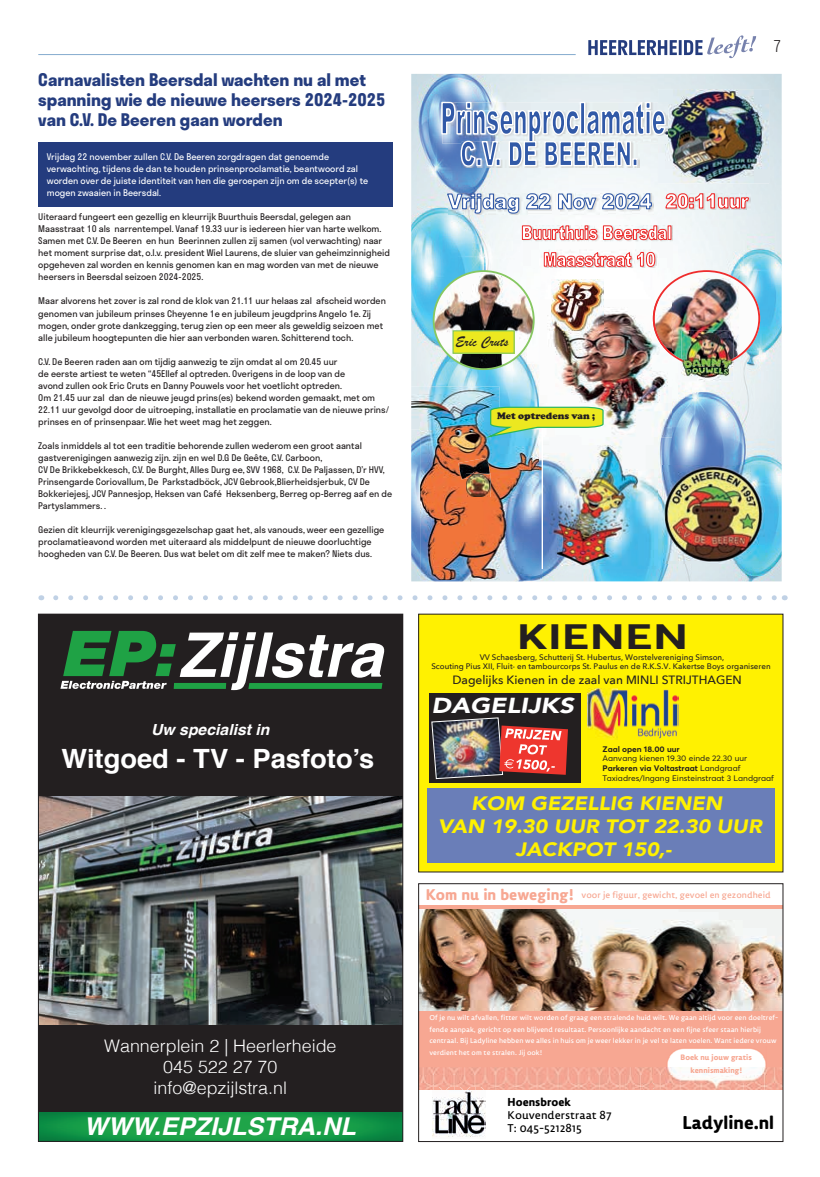
<style>
.page{position:relative;width:820px;height:1177px;background:#fff}
.page>*{position:absolute;margin:0;border:0;box-sizing:border-box;transform-origin:0 0}
.t1{font:700 34.8px "Averta";color:#231f20;scale:1.34 1}
.t2{font:700 26.5px "Helvetica";color:#fff}
.t3{font:italic 700 24.5px "Helvetica";color:#fff}
.t4{font:700 22px "Lemon Sans Rnd";color:#000}
.t5{font:italic 900 21.7px "Avenir";color:#fff;scale:1.18 1}
.t6{font:italic 900 19.4px "Avenir";color:#fff101;scale:1.1 1}
.t7{font:700 18.5px "Lemon Sans Rnd";color:#f7a792}
.t8{font:300 17.3px/20.8px "Helvetica";color:#fff;text-align:center}
.t9{font:700 17px/20px "Stratos";color:#243c7e}
.t10{font:300 16px "Stratos";color:#231f20}
.t11{font:italic 700 15.3px "Helvetica";color:#fff}
.t12{font:italic 14.5px "Brush Script MT";color:#231f20}
.t13{font:13.7px/13.1px "Lemon Sans Rnd";color:#000}
.t14{font:700 13.7px "Lemon Sans Rnd";color:#000}
.t15{font:500 12px "Avenir Next";color:#231f20}
.t16{font:10.8px "Lemon Sans Rnd";color:#f7a792}
.t17{font:900 9.6px "Cooper";color:#231f20}
.t18{font:700 9.3px/13px "Lemon Sans Rnd";color:#f7a792;text-align:center}
.t19{font:9px/12px "Stratos";color:#231f20}
.t20{font:9px/12px "Stratos";color:#fff}
.t21{font:8.6px/11.5px "Lemon Sans Rnd";color:#fff}
.t22{font:500 8px/9.6px "Avenir Next";color:#231f20;text-align:center}
.t23{font:8px/9.6px "Averta";color:#231f20;scale:1.04 1}
.t24{font:700 8px "Averta";color:#231f20;scale:1.04 1}
.s1{font-weight:700}
</style>
<div class="page">
<div style="left:418px;top:614px;width:364px;height:258px;background:#fff101"></div>
<div style="left:429px;top:692px;width:151px;height:90px;background:#231f20"></div>
<div style="left:427px;top:787px;width:347px;height:75px;background:#6a7eb8"></div>
<img style="left:587px;top:688px;width:91px;height:51px">
<img style="left:431px;top:717px;width:136px;height:62px">
<div style="left:418px;top:905px;width:364px;height:184px;background:#f7a792"></div>
<img style="left:420px;top:909px;width:360px;height:101px">
<img style="left:420px;top:1067px;width:359px;height:22px">
<svg style="left:653px;top:1067px;width:1px;height:22px"></svg>
<img style="left:665px;top:1048px;width:101px;height:42px">
<img style="left:432px;top:1087px;width:53px;height:50px">
<div style="left:418px;top:883px;width:364px;height:258px;border:1px solid #231f20"></div>
<div style="left:38px;top:614px;width:364px;height:527px;background:#231f20"></div>
<svg style="left:60px;top:631px;width:324px;height:59px"></svg>
<img style="left:40px;top:796px;width:361px;height:228px">
<img style="left:40px;top:1112px;width:361px;height:27px">
<svg style="left:56px;top:595px;width:720px;height:5px"></svg>
<img style="left:411px;top:74px;width:370px;height:507px">
<img style="left:420px;top:429px;width:122px;height:151px">
<img style="left:681px;top:367px;width:52px;height:14px">
<img style="left:458px;top:457px;width:32px;height:22px">
<img style="left:662px;top:465px;width:102px;height:98px">
<img style="left:466px;top:478px;width:24px;height:19px">
<img style="left:466px;top:473px;width:24px;height:5px">
<img style="left:657px;top:89px;width:111px;height:94px">
<img style="left:519px;top:194px;width:134px;height:20px">
<svg style="left:446px;top:193px;width:73px;height:21px"></svg>
<svg style="left:525px;top:192px;width:26px;height:18px"></svg>
<svg style="left:557px;top:192px;width:95px;height:18px"></svg>
<img style="left:749px;top:194px;width:1px;height:15px">
<svg style="left:664px;top:192px;width:85px;height:17px"></svg>
<img style="left:521px;top:224px;width:238px;height:143px">
<img style="left:411px;top:386px;width:88px;height:43px">
<img style="left:420px;top:414px;width:60px;height:15px">
<img style="left:539px;top:299px;width:132px;height:138px">
<img style="left:652px;top:299px;width:19px;height:56px">
<img style="left:539px;top:438px;width:118px;height:131px">
<svg style="left:440px;top:101px;width:226px;height:67px"></svg>
<div style="left:632px;top:158px;width:5px;height:8px;border:1px solid #fff"></div>
<img style="left:433px;top:271px;width:100px;height:98px">
<div style="left:432px;top:270px;width:102px;height:100px;border:2px solid #87c762;border-radius:50%"></div>
<svg style="left:480px;top:406px;width:124px;height:33px"></svg>
<div style="left:453px;top:331px;width:61px;height:22px;background:#ece820"></div>
<div style="left:452px;top:330px;width:62px;height:24px;border:1px solid #87c762"></div>
<hr style="left:38px;top:54px;width:537px;height:1px;background:#85abce">
<svg style="left:588px;top:35px;width:167px;height:23px"></svg>
<div style="left:38px;top:142px;width:354px;height:65px;background:#243c7e"></div>
<h3 class="t9" style="left:38px;top:70px;width:348px">Carnavalisten Beersdal wachten nu al met spanning wie de nieuwe heersers 2024-2025 van C.V. De Beeren gaan worden</h3>
<p class="t20" style="left:47px;top:151px;width:323px">Vrijdag 22 november zullen C.V. De Beeren zorgdragen dat genoemde verwachting, tijdens de dan te houden prinsenproclamatie, beantwoord zal worden over de juiste identiteit van hen die geroepen zijn om de scepter(s) te mogen zwaaien in Beersdal.</p>
<p class="t19" style="left:38px;top:211px;width:353px">Uiteraard fungeert een gezellig en kleurrijk Buurthuis Beersdal, gelegen aan Maasstraat 10 als narrentempel. Vanaf 19.33 uur is iedereen hier van harte welkom.<br>Samen met C.V. De Beeren en hun Beerinnen zullen zij samen (vol verwachting) naar het moment surprise dat, o.l.v. president Wiel Laurens, de sluier van geheimzinnigheid opgeheven zal worden en kennis genomen kan en mag worden van met de nieuwe heersers in Beersdal seizoen 2024-2025.</p>
<p class="t19" style="left:38px;top:295px;width:349px">Maar alvorens het zover is zal rond de klok van 21.11 uur helaas zal afscheid worden genomen van jubileum prinses Cheyenne 1e en jubileum jeugdprins Angelo 1e. Zij mogen, onder grote dankzegging, terug zien op een meer als geweldig seizoen met alle jubileum hoogtepunten die hier aan verbonden waren. Schitterend toch.</p>
<p class="t19" style="left:38px;top:355px;width:352px">C.V. De Beeren raden aan om tijdig aanwezig te zijn omdat al om 20.45 uur<br>de eerste artiest te weten “45Ellef al optreden. Overigens in de loop van de<br>avond zullen ook Eric Cruts en Danny Pouwels voor het voetlicht optreden.<br>Om 21.45 uur zal dan de nieuwe jeugd prins(es) bekend worden gemaakt, met om 22.11 uur gevolgd door de uitroeping, installatie en proclamatie van de nieuwe prins/ prinses en of prinsenpaar. Wie het weet mag het zeggen.</p>
<p class="t19" style="left:38px;top:439px;width:355px">Zoals inmiddels al tot een traditie behorende zullen wederom een groot aantal gastverenigingen aanwezig zijn. zijn en wel D.G De Geête, C.V. Carboon,<br>CV De Brikkebekkesch, C.V. De Burght, Alles Durg ee, SVV 1968, C.V. De Paljassen, D’r HVV, Prinsengarde Coriovallum, De Parkstadböck, JCV Gebrook,Blierheidsjerbuk, CV De Bokkeriejesj, JCV Pannesjop, Heksen van Café Heksenberg, Berreg op-Berreg aaf en de Partyslammers. .</p>
<p class="t19" style="left:38px;top:523px;width:347px">Gezien dit kleurrijk verenigingsgezelschap gaat het, als vanouds, weer een gezellige proclamatieavond worden met uiteraard als middelpunt de nieuwe doorluchtige hoogheden van C.V. De Beeren. Dus wat belet om dit zelf mee te maken? Niets dus.</p>
<h3 class="t11" style="left:151px;top:716px;width:120px">Uw specialist in</h3>
<h2 class="t2" style="left:61px;top:737px;width:314px">Witgoed - TV - Pasfoto’s</h2>
<h3 class="t10" style="left:772px;top:34px;width:10px">7</h3>
<h3 class="t12" style="left:455px;top:333px;width:54px">Eric Cruts</h3>
<p class="t17" style="left:497px;top:410px;width:100px">Met optredens van ;</p>
<h1 class="t1" style="left:516px;top:612px;width:129px">KIENEN</h1>
<p class="t22" style="left:431px;top:651px;width:340px">VV Schaesberg, Schutterĳ St. Hubertus, Worstelvereniging Simson,<br>Scouting Pius XII, Fluit- en tambourcorps St. Paulus en de R.K.S.V. Kakertse Boys organiseren</p>
<h3 class="t15" style="left:452px;top:670px;width:291px">Dagelĳks Kienen in de zaal van MINLI STRĲTHAGEN</h3>
<h3 class="t5" style="left:431px;top:687px;width:122px">DAGELĲKS</h3>
<p class="t24" style="left:602px;top:743px;width:76px">Zaal open 18.00 uur</p>
<p class="t23" style="left:602px;top:753px;width:166px">Aanvang kienen 19.30 einde 22.30 uur<br><span class="s1">Parkeren via Voltastraat</span> Landgraaf<br>Taxiadres/Ingang Einsteinstraat 3 Landgraaf</p>
<h3 class="t6" style="left:471px;top:786px;width:229px">KOM GEZELLIG KIENEN</h3>
<h3 class="t6" style="left:437px;top:810px;width:296px">VAN 19.30 UUR TOT 22.30 UUR</h3>
<h3 class="t6" style="left:515px;top:833px;width:143px">JACKPOT 150,-</h3>
<h3 class="t7" style="left:425px;top:883px;width:149px">Kom nu in beweging!</h3>
<p class="t16" style="left:581px;top:888px;width:190px">voor je figuur, gewicht, gevoel en gezondheid</p>
<h3 class="t8" style="left:104px;top:1034px;width:234px">Wannerplein 2 | Heerlerheide<br>045 522 27 70 info@epzijlstra.nl</h3>
<h3 class="t3" style="left:84px;top:1106px;width:273px">WWW.EPZIJLSTRA.NL</h3>
<p class="t21" style="left:429px;top:1011px;width:350px">Of je nu wilt afvallen, fitter wilt worden of graag een stralende huid wilt. We gaan altijd voor een doeltref&shy;fende aanpak, gericht op een blijvend resultaat. Persoonlijke aandacht en een fijne sfeer staan hierbij centraal. Bij Ladyline hebben we alles in huis om je weer lekker in je vel te laten voelen. Want iedere vrouw verdient het om te stralen. Jij ook!</p>
<p class="t18" style="left:680px;top:1050px;width:73px">Boek nu jouw gratis kennismaking!</p>
<h3 class="t14" style="left:507px;top:1093px;width:65px">Hoensbroek</h3>
<h3 class="t13" style="left:507px;top:1107px;width:106px">Kouvenderstraat 87<br>T: 045-5212815</h3>
<h3 class="t4" style="left:682px;top:1109px;width:93px">Ladyline.nl</h3>
</div>
